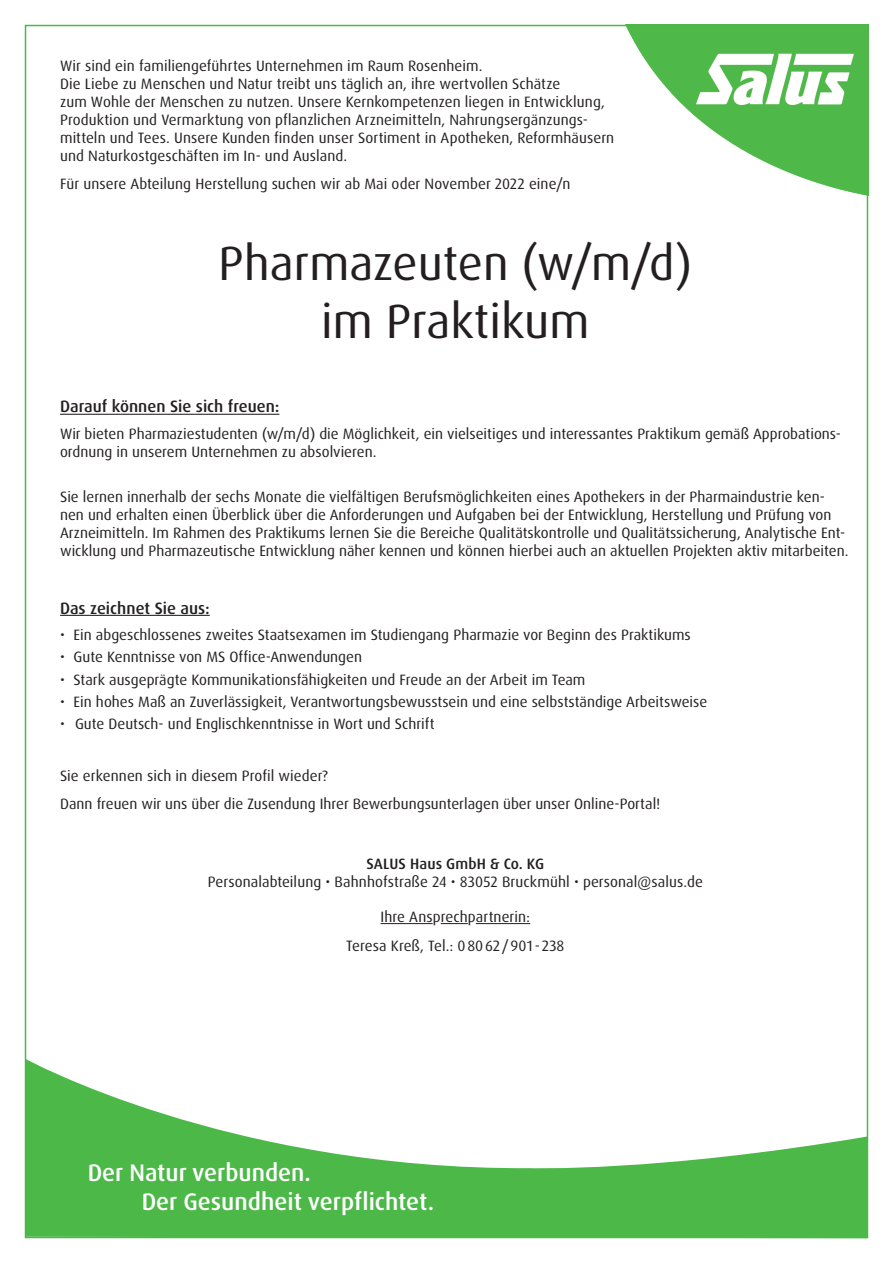
<style>
.page{position:relative;width:893px;height:1263px;background:#fff}
.page>*{position:absolute;margin:0;border:0;box-sizing:border-box;transform-origin:0 0}
.t1{font:48px/57.6px "Dax Pro";color:#231f20;text-align:center}
.t2{font:500 24px/28.8px "Dax Pro";color:#fff}
.t3{font:500 16.5px "Dax Pro";color:#231f20}
.t4{font:15px/18px "Dax Pro";color:#231f20}
.t5{font:500 15px "Dax Pro";letter-spacing:.005em;color:#231f20}
</style>
<div class="page">
<img style="left:627px;top:28px;width:238px;height:168px">
<hr style="left:60px;top:414px;width:219px;height:1px;background:#231f20">
<hr style="left:60px;top:615px;width:150px;height:1px;background:#231f20">
<hr style="left:381px;top:923px;width:52px;height:1px;background:#231f20">
<svg style="left:441px;top:923px;width:27px;height:1px"></svg>
<hr style="left:476px;top:923px;width:54px;height:1px;background:#231f20">
<svg style="left:26px;top:1059px;width:841px;height:179px;fill:#4cb848"></svg>
<p class="t4" style="left:60px;top:57px;width:556px">Wir sind ein familiengeführtes Unternehmen im Raum Rosenheim.<br>Die Liebe zu Menschen und Natur treibt uns täglich an, ihre wertvollen Schätze<br>zum Wohle der Menschen zu nutzen. Unsere Kernkompetenzen liegen in Entwicklung, Produktion und Vermarktung von pflanzlichen Arzneimitteln, Nahrungsergänzungs‑ mitteln und Tees. Unsere Kunden finden unser Sortiment in Apotheken, Reformhäusern und Naturkostgeschäften im In- und Ausland.</p>
<p class="t4" style="left:60px;top:175px;width:512px">Für unsere Abteilung Herstellung suchen wir ab Mai oder November 2022 eine/n</p>
<h1 class="t1" style="left:219px;top:235px;width:475px">Pharmazeuten (w/m/d) im Praktikum</h1>
<p class="t3" style="left:60px;top:396px;width:221px">Darauf können Sie sich freuen:</p>
<p class="t4" style="left:60px;top:425px;width:782px">Wir bieten Pharmaziestudenten (w/m/d) die Möglichkeit, ein vielseitiges und interessantes Praktikum gemäß Approbations‑ ordnung in unserem Unternehmen zu absolvieren.</p>
<p class="t4" style="left:60px;top:487px;width:790px">Sie lernen innerhalb der sechs Monate die vielfältigen Berufsmöglichkeiten eines Apothekers in der Pharmaindustrie ken‑ nen und erhalten einen Überblick über die Anforderungen und Aufgaben bei der Entwicklung, Herstellung und Prüfung von Arzneimitteln. Im Rahmen des Praktikums lernen Sie die Bereiche Qualitätskontrolle und Qualitätssicherung, Analytische Ent‑ wicklung und Pharmazeutische Entwicklung näher kennen und können hierbei auch an aktuellen Projekten aktiv mitarbeiten.</p>
<p class="t3" style="left:60px;top:597px;width:151px">Das zeichnet Sie aus:</p>
<p class="t4" style="left:60px;top:626px;width:632px">• Ein abgeschlossenes zweites Staatsexamen im Studiengang Pharmazie vor Beginn des Praktikums</p>
<p class="t4" style="left:60px;top:648px;width:303px">• Gute Kenntnisse von MS Office-Anwendungen</p>
<p class="t4" style="left:60px;top:670px;width:527px">• Stark ausgeprägte Kommunikationsfähigkeiten und Freude an der Arbeit im Team</p>
<p class="t4" style="left:60px;top:693px;width:649px">• Ein hohes Maß an Zuverlässigkeit, Verantwortungsbewusstsein und eine selbstständige Arbeitsweise</p>
<p class="t4" style="left:60px;top:715px;width:376px">• Gute Deutsch- und Englischkenntnisse in Wort und Schrift</p>
<p class="t4" style="left:60px;top:762px;width:602px;line-height:27.5px">Sie erkennen sich in diesem Profil wieder?<br>Dann freuen wir uns über die Zusendung Ihrer Bewerbungsunterlagen über unser Online-Portal!</p>
<p class="t5" style="left:366px;top:854px;width:179px">SALUS Haus GmbH &amp; Co. KG</p>
<p class="t4" style="left:208px;top:873px;width:497px">Personalabteilung • Bahnhofstraße 24 • 83052 Bruckmühl • personal@salus.de</p>
<p class="t4" style="left:346px;top:902px;width:220px;line-height:29.2px;text-align:center">Ihre Ansprechpartnerin:<br>Teresa Kreß, Tel.: 08062 /901 - 238</p>
<h2 class="t2" style="left:142px;top:1158px;width:294px;text-indent:-54px">Der Natur verbunden.<br>Der Gesundheit verpflichtet.</h2>
</div>
